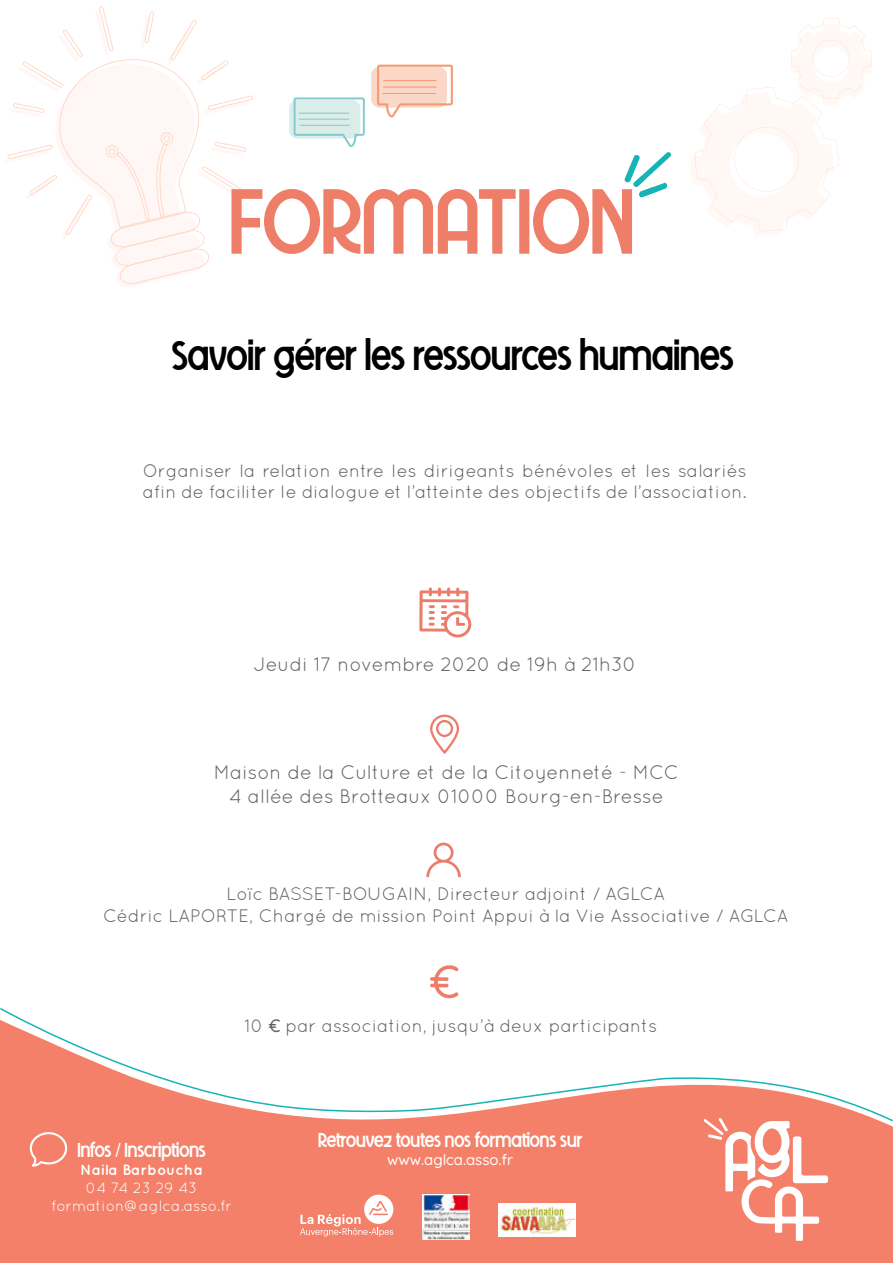
<style>
.page{position:relative;width:893px;height:1263px;background:#fff}
.page>*{position:absolute;margin:0;border:0;box-sizing:border-box;transform-origin:0 0}
.t1{font:103.5px "Tawakkal Sans";color:#ef7e69}
.t2{font:46.5px "Tawakkal Sans";letter-spacing:-.005em;color:#000}
.t3{font:22.5px "Tawakkal Sans";letter-spacing:-.005em;color:#fff}
.t4{font:19.5px/23.4px "Quicksand";color:#605f5f;text-align:center}
.t5{font:18px/21.6px "Quicksand";color:#605f5f}
.t6{font:18px "Quicksand";color:#606060}
.t7{font:15px/18px "Quicksand";color:#fff;text-align:center}
.t8{font:500 15px "Quicksand";color:#fff}
.t9{font:700 15px "Quicksand";color:#fff}
.s1{color:#615f5e}
.s2{font-weight:500}
</style>
<div class="page">
<div style="left:0;top:1123px;width:893px;height:140px;background:#f58069"></div>
<svg style="left:0;top:1008px;width:893px;height:115px"></svg>
<svg style="left:704px;top:1118px;width:124px;height:123px"></svg>
<svg style="left:694px;top:18px;width:177px;height:214px"></svg>
<svg style="left:7px;top:6px;width:664px;height:279px"></svg>
<svg style="left:419px;top:587px;width:52px;height:50px"></svg>
<svg style="left:430px;top:715px;width:29px;height:39px"></svg>
<svg style="left:426px;top:842px;width:35px;height:35px"></svg>
<svg style="left:30px;top:1132px;width:37px;height:34px"></svg>
<svg style="left:430px;top:965px;width:28px;height:33px"></svg>
<svg style="left:300px;top:1195px;width:93px;height:41px"></svg>
<img style="left:423px;top:1195px;width:46px;height:45px">
<img style="left:499px;top:1203px;width:76px;height:33px">
<h1 class="t1" style="left:229px;top:168px;width:407px">FORMATION</h1>
<h2 class="t2" style="left:172px;top:332px;width:563px">Savoir gérer les ressources humaines</h2>
<p class="t5" style="left:143px;top:459px;width:606px">Organiser la relation entre les dirigeants bénévoles et les salariés afin de faciliter le dialogue et l’atteinte des objectifs de l’association.</p>
<p class="t4" style="left:253px;top:652px;width:385px">Jeudi 17 novembre 2020 de 19h <span class="s1">à 21h30</span></p>
<p class="t4" style="left:214px;top:760px;width:467px">Maison de la Culture et de la Citoyenneté - MCC<br>4 allée des Brotteaux 01000 Bourg-en-Bresse</p>
<p class="t5" style="left:103px;top:883px;width:687px;text-align:center">Loïc BASSET-BOUGAIN, Directeur adjoint / AGLCA<br>Cédric LAPORTE, Chargé de mission Point Appui à la Vie Associative / AGLCA</p>
<p class="t6" style="left:245px;top:1015px;width:414px">10 <span class="s2">€</span> par association, jusqu’à deux participants</p>
<p class="t3" style="left:77px;top:1138px;width:130px">Infos / Inscriptions</p>
<p class="t9" style="left:80px;top:1160px;width:124px">Naila Barboucha</p>
<p class="t7" style="left:51px;top:1178px;width:182px">04 74 23 29 43 formation@aglca.asso.fr</p>
<p class="t3" style="left:318px;top:1128px;width:266px">Retrouvez toutes nos formations sur</p>
<p class="t8" style="left:387px;top:1147px;width:128px">www.aglca.asso.fr</p>
</div>
